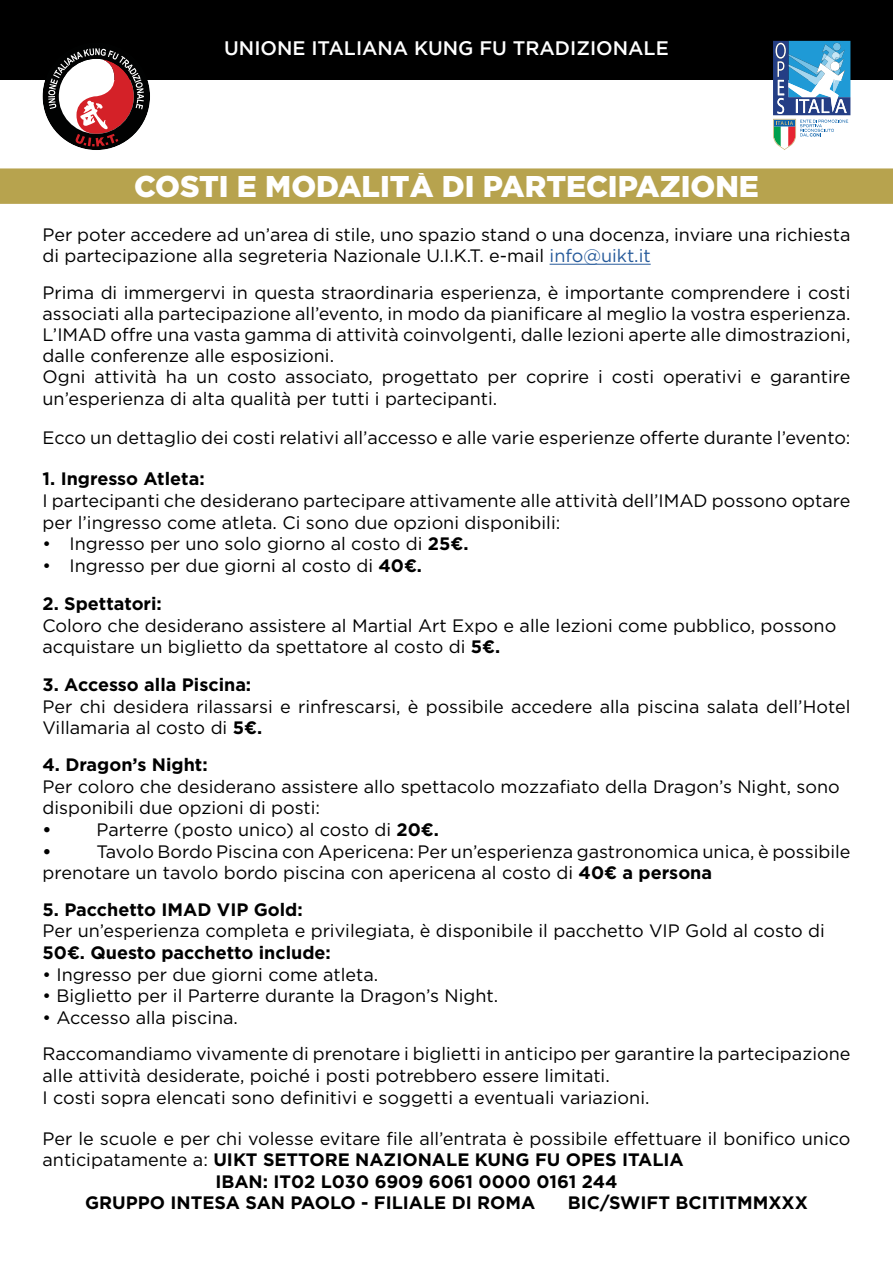
<style>
.page{position:relative;width:893px;height:1263px;background:#fff}
.page>*{position:absolute;margin:0;border:0;box-sizing:border-box;transform-origin:0 0}
.t1{font:900 30px "Gotham";color:#fff}
.t2{font:500 19.5px "Gotham";color:#fff}
.t3{font:18px/21.6px "Gotham";color:#000}
.t4{font:700 18px "Gotham";color:#000}
.s1{color:#275b9b}
.s2{font-weight:700}
.s3{font-weight:400}
</style>
<div class="page">
<div style="left:0;top:0;width:893px;height:79px;background:#000"></div>
<svg style="left:773px;top:41px;width:77px;height:109px"></svg>
<svg style="left:43px;top:48px;width:107px;height:102px"></svg>
<div style="left:0;top:168px;width:893px;height:36px;background:#b7a34e"></div>
<hr style="left:550px;top:264px;width:101px;height:1px;background:#275b9b">
<p class="t2" style="left:224px;top:37px;width:446px">UNIONE ITALIANA KUNG FU TRADIZIONALE</p>
<h1 class="t1" style="left:134px;top:169px;width:626px">COSTI E MODALITÀ DI PARTECIPAZIONE</h1>
<p class="t3" style="left:43px;top:224px;width:809px;line-height:21px">Per poter accedere ad un’area di stile, uno spazio stand o una docenza, inviare una richiesta di partecipazione alla segreteria Nazionale U.I.K.T. e-mail <span class="s1">info@uikt.it</span></p>
<p class="t3" style="left:43px;top:282px;width:809px;line-height:21.1px">Prima di immergervi in questa straordinaria esperienza, è importante comprendere i costi associati alla partecipazione all’evento, in modo da pianificare al meglio la vostra esperienza.<br>L’IMAD offre una vasta gamma di attività coinvolgenti, dalle lezioni aperte alle dimostrazioni, dalle conferenze alle esposizioni.<br>Ogni attività ha un costo associato, progettato per coprire i costi operativi e garantire un’esperienza di alta qualità per tutti i partecipanti.</p>
<p class="t3" style="left:43px;top:426px;width:809px">Ecco un dettaglio dei costi relativi all’accesso e alle varie esperienze offerte durante l’evento:</p>
<p class="t4" style="left:43px;top:467px;width:164px">1. Ingresso Atleta:</p>
<p class="t3" style="left:43px;top:489px;width:809px">I partecipanti che desiderano partecipare attivamente alle attività dell’IMAD possono optare per l’ingresso come atleta. Ci sono due opzioni disponibili:</p>
<p class="t3" style="left:43px;top:533px;width:427px">• Ingresso per uno solo giorno al costo di <span class="s2">25€.</span></p>
<p class="t3" style="left:43px;top:554px;width:381px">• Ingresso per due giorni al costo di <span class="s2">40€.</span></p>
<p class="t4" style="left:43px;top:592px;width:121px">2. Spettatori:</p>
<p class="t3" style="left:43px;top:614px;width:795px">Coloro che desiderano assistere al Martial Art Expo e alle lezioni come pubblico, possono acquistare un biglietto da spettatore al costo di <span class="s2">5€.</span></p>
<p class="t4" style="left:43px;top:673px;width:210px">3. Accesso alla Piscina:</p>
<p class="t3" style="left:43px;top:695px;width:809px">Per chi desidera rilassarsi e rinfrescarsi, è possibile accedere alla piscina salata dell’Hotel<br>Villamaria al costo di <span class="s2">5€.</span></p>
<p class="t4" style="left:43px;top:753px;width:167px">4. Dragon’s Night:</p>
<p class="t3" style="left:43px;top:775px;width:799px">Per coloro che desiderano assistere allo spettacolo mozzafiato della Dragon’s Night, sono disponibili due opzioni di posti:</p>
<p class="t4" style="left:43px;top:817px;width:10px">•</p>
<p class="t3" style="left:97px;top:818px;width:344px">Parterre (posto unico) al costo di <span class="s2">20€.</span></p>
<p class="t4" style="left:43px;top:839px;width:10px">•</p>
<p class="t3" style="left:43px;top:840px;width:809px;text-indent:54px">Tavolo Bordo Piscina con Apericena: Per un’esperienza gastronomica unica, è possibile prenotare un tavolo bordo piscina con apericena al costo di <span class="s2">40€ a persona</span></p>
<p class="t4" style="left:43px;top:897px;width:262px">5. Pacchetto IMAD VIP Gold:</p>
<p class="t3" style="left:43px;top:920px;width:784px">Per un’esperienza completa e privilegiata, è disponibile il pacchetto VIP Gold al costo di</p>
<p class="t4" style="left:43px;top:940px;width:290px">50€. Questo pacchetto include:</p>
<p class="t3" style="left:43px;top:963px;width:337px">• Ingresso per due giorni come atleta.</p>
<p class="t3" style="left:43px;top:984px;width:457px">• Biglietto per il Parterre durante la Dragon’s Night.</p>
<p class="t3" style="left:43px;top:999px;width:809px;line-height:36.6px">• Accesso alla piscina.<br>Raccomandiamo vivamente di prenotare i biglietti in anticipo per garantire la partecipazione</p>
<p class="t3" style="left:43px;top:1064px;width:608px">alle attività desiderate, poiché i posti potrebbero essere limitati.<br>I costi sopra elencati sono definitivi e soggetti a eventuali variazioni.</p>
<p class="t3" style="left:43px;top:1127px;width:809px">Per le scuole e per chi volesse evitare file all’entrata è possibile effettuare il bonifico unico</p>
<p class="t4" style="left:43px;top:1148px;width:643px"><span class="s3">anticipatamente a:</span> UIKT SETTORE NAZIONALE KUNG FU OPES ITALIA</p>
<p class="t4" style="left:215px;top:1169px;width:404px">IBAN: IT02 L030 6909 6061 0000 0161 244</p>
<p class="t4" style="left:85px;top:1191px;width:452px">GRUPPO INTESA SAN PAOLO - FILIALE DI ROMA</p>
<p class="t4" style="left:568px;top:1191px;width:241px">BIC/SWIFT BCITITMMXXX</p>
</div>
